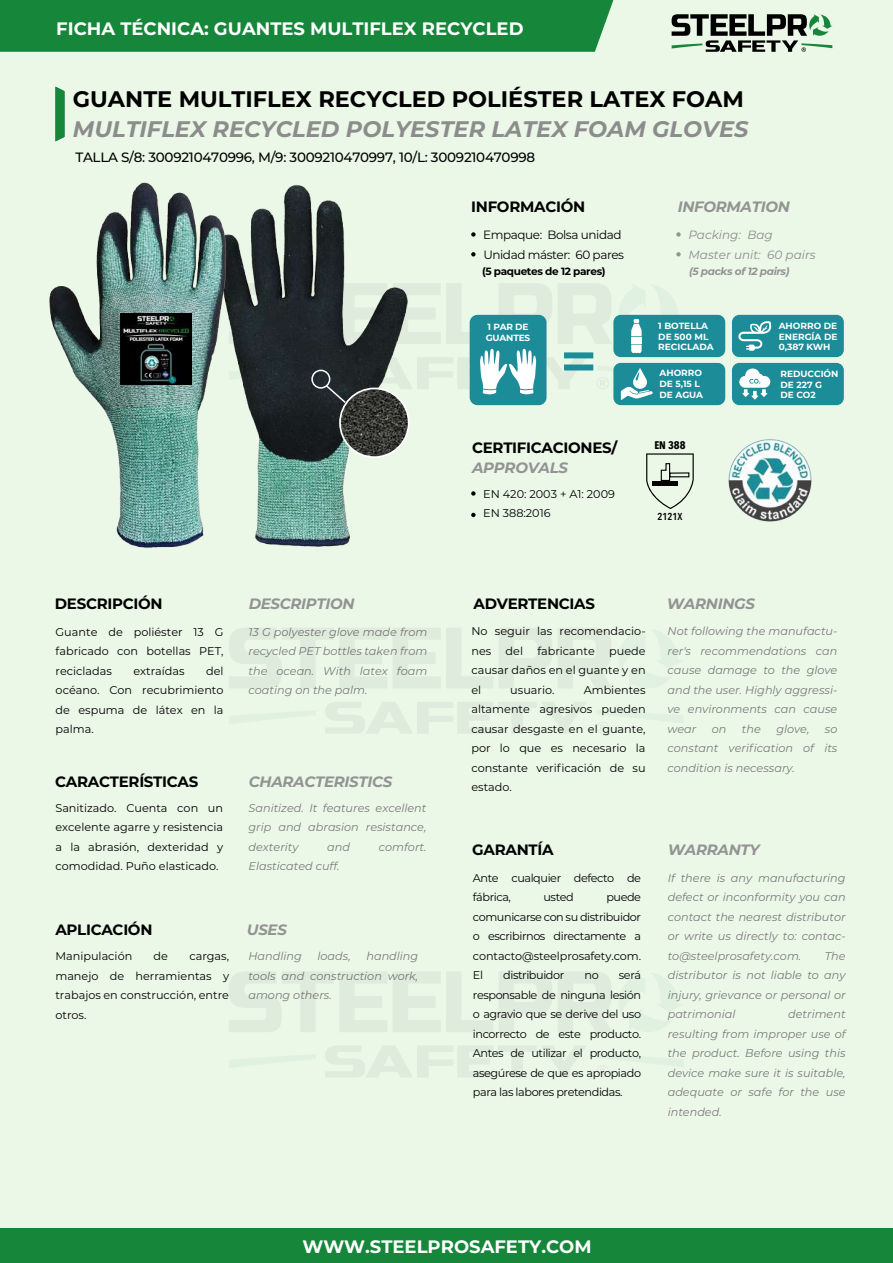
<style>
.page{position:relative;width:893px;height:1263px;background:#fff}
.page>*{position:absolute;margin:0;border:0;box-sizing:border-box;transform-origin:0 0}
.t1{font:700 22.5px "Montserrat";color:#000}
.t2{font:italic 700 22.5px "Montserrat";color:#8c8c8c}
.t3{font:700 18px "Montserrat";color:#fff}
.t4{font:700 15px "Montserrat";letter-spacing:-.02em;color:#000}
.t5{font:italic 700 15px "Montserrat";letter-spacing:-.02em;color:#939393}
.t6{font:500 13.5px "Montserrat";letter-spacing:-.02em;color:#000}
.t7{font:12px/19.5px "Montserrat";letter-spacing:-.035em;color:#000}
.t8{font:italic 12px/19.5px "Montserrat";color:#8c8c8c}
.t9{font:11.25px/19.5px "Montserrat";color:#000;text-align:justify}
.t10{font:italic 11.25px/19.5px "Montserrat";color:#7a7a7a;text-align:justify}
.t11{font:11.25px/19.5px "Montserrat";letter-spacing:-.035em;color:#000}
.t12{font:700 11.1px "Avenir Next Condensed";color:#000}
.t13{font:700 10.5px "Montserrat";letter-spacing:-.035em;color:#000}
.t14{font:italic 700 10.5px "Montserrat";letter-spacing:-.035em;color:#939393}
.t15{font:600 10.05px "Avenir Next Condensed";color:#000}
.t16{font:700 9px/10.8px "Montserrat";color:#fff}
.t17{font:700 9px/10.8px "Montserrat";letter-spacing:-.02em;color:#fff}
</style>
<div class="page">
<div style="left:0;top:0;width:893px;height:1229px;background:#ebf8e8"></div>
<svg style="left:597px;top:722px;width:12px;height:11px"></svg>
<svg style="left:326px;top:702px;width:260px;height:31px"></svg>
<svg style="left:229px;top:628px;width:158px;height:60px"></svg>
<svg style="left:393px;top:628px;width:159px;height:60px"></svg>
<svg style="left:558px;top:628px;width:53px;height:60px"></svg>
<svg style="left:597px;top:1066px;width:12px;height:11px"></svg>
<svg style="left:326px;top:1046px;width:260px;height:31px"></svg>
<svg style="left:229px;top:972px;width:158px;height:60px"></svg>
<svg style="left:393px;top:972px;width:159px;height:60px"></svg>
<svg style="left:558px;top:972px;width:53px;height:60px"></svg>
<div style="left:0;top:0;width:613px;height:52px;background:#16873a"></div>
<svg style="left:55px;top:87px;width:10px;height:54px"></svg>
<div style="left:0;top:1228px;width:893px;height:35px;background:#16873a"></div>
<svg style="left:672px;top:14px;width:160px;height:38px"></svg>
<svg style="left:471px;top:232px;width:5px;height:5px"></svg>
<svg style="left:471px;top:252px;width:5px;height:4px"></svg>
<svg style="left:676px;top:232px;width:5px;height:5px"></svg>
<svg style="left:676px;top:252px;width:5px;height:4px"></svg>
<svg style="left:646px;top:453px;width:48px;height:56px"></svg>
<svg style="left:471px;top:491px;width:5px;height:5px"></svg>
<svg style="left:471px;top:513px;width:5px;height:4px"></svg>
<div style="left:613px;top:315px;width:112px;height:42px;background:#1b8c98;border-radius:7px"></div>
<div style="left:732px;top:315px;width:112px;height:42px;background:#1b8c98;border-radius:7px"></div>
<div style="left:613px;top:363px;width:112px;height:42px;background:#1b8c98;border-radius:7px"></div>
<div style="left:732px;top:363px;width:112px;height:42px;background:#1b8c98;border-radius:7px"></div>
<svg style="left:738px;top:321px;width:33px;height:30px"></svg>
<svg style="left:739px;top:368px;width:32px;height:32px"></svg>
<img style="left:294px;top:185px;width:56px;height:362px">
<img style="left:49px;top:182px;width:245px;height:366px">
<svg style="left:339px;top:388px;width:71px;height:70px"></svg>
<img style="left:341px;top:389px;width:67px;height:67px;border-radius:33px">
<svg style="left:229px;top:283px;width:455px;height:122px"></svg>
<img style="left:728px;top:439px;width:84px;height:83px">
<img style="left:120px;top:313px;width:71px;height:71px">
<h2 class="t3" style="left:56px;top:15px;width:469px">FICHA TÉCNICA: GUANTES MULTIFLEX RECYCLED</h2>
<h1 class="t1" style="left:73px;top:83px;width:673px">GUANTE MULTIFLEX RECYCLED POLIÉSTER LATEX FOAM</h1>
<h1 class="t2" style="left:73px;top:113px;width:677px">MULTIFLEX RECYCLED POLYESTER LATEX FOAM GLOVES</h1>
<p class="t6" style="left:75px;top:148px;width:461px">TALLA S/8: 3009210470996, M/9: 3009210470997, 10/L: 3009210470998</p>
<h3 class="t4" style="left:471px;top:196px;width:115px">INFORMACIÓN</h3>
<h3 class="t5" style="left:678px;top:196px;width:114px">INFORMATION</h3>
<p class="t7" style="left:483px;top:225px;width:142px">Empaque: Bolsa unidad<br>Unidad máster: 60 pares</p>
<p class="t8" style="left:688px;top:225px;width:129px">Packing: Bag<br>Master unit: 60 pairs</p>
<p class="t13" style="left:482px;top:263px;width:125px">(5 paquetes de 12 pares)</p>
<p class="t14" style="left:689px;top:263px;width:102px">(5 packs of 12 pairs)</p>
<h3 class="t4" style="left:55px;top:592px;width:109px">DESCRIPCIÓN</h3>
<h3 class="t5" style="left:249px;top:592px;width:107px">DESCRIPTION</h3>
<p class="t9" style="left:56px;top:622px;width:169px">Guante de poliéster 13 G fabricado con botellas PET, recicladas</p>
<p class="t9" style="left:56px;top:661px;width:169px;text-indent:151px">del océano. Con recubrimiento de espuma de látex en la palma.</p>
<p class="t9" style="left:133px;top:661px;width:53px">extraídas</p>
<p class="t10" style="left:249px;top:622px;width:180px">13 G polyester glove made from recycled PET bottles taken from the ocean. With latex foam coating on the palm.</p>
<h3 class="t4" style="left:55px;top:770px;width:145px">CARACTERÍSTICAS</h3>
<h3 class="t5" style="left:249px;top:770px;width:145px">CHARACTERISTICS</h3>
<p class="t9" style="left:55px;top:797px;width:169px">Sanitizado. Cuenta con un excelente agarre y resistencia a la abrasión, dexteridad y comodidad. Puño elasticado.</p>
<p class="t10" style="left:249px;top:797px;width:179px">Sanitized. It features excellent grip and abrasion resistance, dexterity</p>
<p class="t10" style="left:327px;top:836px;width:24px">and</p>
<p class="t10" style="left:379px;top:836px;width:49px">comfort.</p>
<p class="t10" style="left:249px;top:856px;width:93px">Elasticated cuff.</p>
<h3 class="t4" style="left:55px;top:919px;width:99px">APLICACIÓN</h3>
<h3 class="t5" style="left:247px;top:919px;width:42px">USES</h3>
<p class="t9" style="left:55px;top:946px;width:78px">Manipulación</p>
<p class="t9" style="left:154px;top:946px;width:16px">de</p>
<p class="t9" style="left:55px;top:946px;width:175px;text-indent:134px">cargas, manejo de herramientas y trabajos en construcción, entre otros.</p>
<p class="t10" style="left:248px;top:946px;width:55px">Handling</p>
<p class="t10" style="left:317px;top:946px;width:35px">loads,</p>
<p class="t10" style="left:248px;top:946px;width:171px;text-indent:118px">handling tools and construction work, among others.</p>
<p class="t17" style="left:486px;top:321px;width:46px">1 PAR DE<br>GUANTES</p>
<h3 class="t4" style="left:472px;top:437px;width:147px">CERTIFICACIONES/</h3>
<h3 class="t5" style="left:472px;top:457px;width:98px">APPROVALS</h3>
<p class="t9" style="left:483px;top:483px;width:133px">EN 420: 2003 + A1: 2009<br>EN 388:2016</p>
<p class="t16" style="left:658px;top:320px;width:57px">1 BOTELLA<br>DE 500 ML<br>RECICLADA</p>
<p class="t16" style="left:779px;top:320px;width:60px;text-align:justify">AHORRO DE ENERGÍA DE 0,387 KWH</p>
<p class="t16" style="left:780px;top:368px;width:60px">REDUCCIÓN<br>DE 227 G<br>DE CO2</p>
<p class="t16" style="left:659px;top:367px;width:45px">AHORRO<br>DE 5,15 L<br>DE AGUA</p>
<p class="t12" style="left:654px;top:439px;width:33px">EN 388</p>
<p class="t15" style="left:657px;top:507px;width:27px">2121X</p>
<h3 class="t4" style="left:473px;top:593px;width:123px">ADVERTENCIAS</h3>
<h3 class="t5" style="left:667px;top:593px;width:90px">WARNINGS</h3>
<p class="t9" style="left:471px;top:621px;width:176px">No seguir las recomendacio&shy;nes</p>
<p class="t10" style="left:667px;top:621px;width:171px">Not following the manufactu&shy;rer's recommendations can cause damage to the glove and the user. Highly aggressi&shy;ve environments can cause wear</p>
<p class="t9" style="left:506px;top:640px;width:19px">del</p>
<p class="t9" style="left:537px;top:640px;width:59px">fabricante</p>
<p class="t9" style="left:471px;top:640px;width:176px;text-indent:138px">puede causar daños en el guante y en el</p>
<p class="t9" style="left:471px;top:679px;width:176px;text-indent:112px">Ambientes altamente agresivos pueden causar desgaste en el guante, por lo que es necesario la constante verificación de su estado.</p>
<p class="t9" style="left:510px;top:679px;width:46px">usuario.</p>
<p class="t10" style="left:712px;top:718px;width:16px">on</p>
<p class="t10" style="left:742px;top:718px;width:20px">the</p>
<p class="t10" style="left:776px;top:718px;width:35px">glove,</p>
<p class="t10" style="left:667px;top:718px;width:171px;text-indent:157px">so constant verification of its condition is necessary.</p>
<h3 class="t4" style="left:472px;top:839px;width:83px">GARANTÍA</h3>
<h3 class="t5" style="left:668px;top:839px;width:93px">WARRANTY</h3>
<p class="t11" style="left:473px;top:868px;width:170px">Ante cualquier defecto de fábrica,</p>
<p class="t10" style="left:668px;top:867px;width:179px">If there is any manufacturing defect or inconformity you can contact the nearest distributor or write us directly to: contac&shy;to@steelprosafety.com.</p>
<p class="t9" style="left:473px;top:887px;width:170px;text-indent:133px">puede comunicarse con su distribuidor o escribirnos directamente a contacto@steelprosafety.com.<br>El</p>
<p class="t9" style="left:543px;top:887px;width:32px">usted</p>
<p class="t10" style="left:668px;top:945px;width:179px;text-indent:157px">The distributor is not liable to any injury, grievance or personal or patrimonial</p>
<p class="t11" style="left:503px;top:965px;width:63px">distribuidor</p>
<p class="t9" style="left:584px;top:965px;width:16px">no</p>
<p class="t9" style="left:473px;top:965px;width:170px;text-indent:146px">será responsable de ninguna lesión o agravio que se derive del uso incorrecto de este producto.<br>Antes de utilizar el producto, asegúrese de que es apropiado para las labores pretendidas.</p>
<p class="t10" style="left:668px;top:1004px;width:179px;text-indent:120px">detriment resulting from improper use of the product. Before using this device make sure it is suitable, adequate or safe for the use intended.</p>
<h2 class="t3" style="left:302px;top:1233px;width:291px">WWW.STEELPROSAFETY.COM</h2>
</div>
